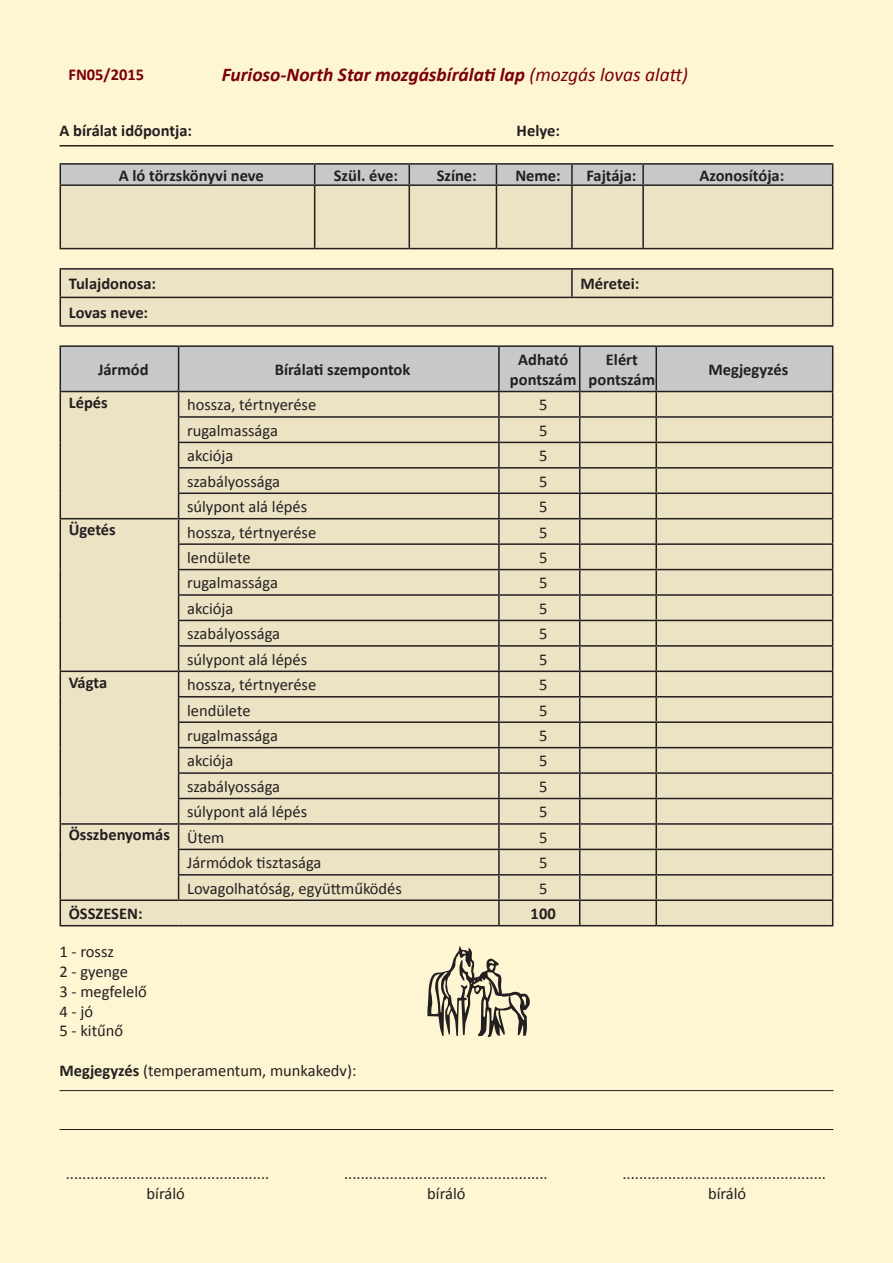
<style>
.page{position:relative;width:893px;height:1263px;background:#fef5d2}
.page>*{position:absolute;margin:0;border:0;box-sizing:border-box;transform-origin:0 0}
.t1{font:italic 700 19.5px "Calibri";color:#79000b}
.t2{font:16.5px/19.8px "Calibri";color:#231f20}
.t3{font:700 16.5px/19.8px "Calibri";color:#231f20;text-align:center}
.t4{font:700 16.5px "Calibri";color:#79000b}
.s1{font-weight:400}
.s2{font-weight:700}
</style>
<div class="page">
<hr style="left:60px;top:145px;width:773px;height:2px;background:#231f20">
<hr style="left:60px;top:1090px;width:773px;height:1px;background:#231f20">
<hr style="left:60px;top:1129px;width:773px;height:1px;background:#231f20">
<div style="left:61px;top:186px;width:771px;height:62px;background:#ece3c4"></div>
<hr style="left:314px;top:186px;width:1px;height:62px;background:#231f20">
<hr style="left:409px;top:186px;width:1px;height:62px;background:#231f20">
<hr style="left:496px;top:186px;width:1px;height:62px;background:#231f20">
<hr style="left:571px;top:186px;width:2px;height:62px;background:#231f20">
<hr style="left:642px;top:186px;width:2px;height:62px;background:#231f20">
<hr style="left:60px;top:186px;width:1px;height:62px;background:#231f20">
<hr style="left:832px;top:186px;width:1px;height:62px;background:#231f20">
<hr style="left:60px;top:248px;width:255px;height:1px;background:#231f20">
<hr style="left:315px;top:248px;width:94px;height:1px;background:#231f20">
<hr style="left:409px;top:248px;width:87px;height:1px;background:#231f20">
<hr style="left:496px;top:248px;width:76px;height:1px;background:#231f20">
<hr style="left:572px;top:248px;width:71px;height:1px;background:#231f20">
<hr style="left:643px;top:248px;width:190px;height:1px;background:#231f20">
<hr style="left:60px;top:163px;width:255px;height:2px;background:#231f20">
<hr style="left:315px;top:163px;width:94px;height:2px;background:#231f20">
<hr style="left:409px;top:163px;width:87px;height:2px;background:#231f20">
<hr style="left:496px;top:163px;width:76px;height:2px;background:#231f20">
<hr style="left:572px;top:163px;width:71px;height:2px;background:#231f20">
<hr style="left:643px;top:163px;width:190px;height:2px;background:#231f20">
<div style="left:60px;top:164px;width:773px;height:20px;background:#c7c8ca"></div>
<hr style="left:60px;top:184px;width:255px;height:2px;background:#231f20">
<hr style="left:315px;top:184px;width:94px;height:2px;background:#231f20">
<hr style="left:409px;top:184px;width:87px;height:2px;background:#231f20">
<hr style="left:496px;top:184px;width:76px;height:2px;background:#231f20">
<hr style="left:572px;top:184px;width:71px;height:2px;background:#231f20">
<hr style="left:643px;top:184px;width:190px;height:2px;background:#231f20">
<hr style="left:60px;top:268px;width:512px;height:2px;background:#231f20">
<hr style="left:572px;top:268px;width:261px;height:2px;background:#231f20">
<div style="left:60px;top:269px;width:773px;height:56px;background:#ece3c4"></div>
<hr style="left:572px;top:297px;width:261px;height:1px;background:#231f20">
<hr style="left:60px;top:325px;width:512px;height:2px;background:#231f20">
<hr style="left:572px;top:325px;width:261px;height:2px;background:#231f20">
<hr style="left:60px;top:925px;width:119px;height:1px;background:#231f20">
<hr style="left:179px;top:925px;width:320px;height:1px;background:#231f20">
<hr style="left:499px;top:925px;width:81px;height:1px;background:#231f20">
<hr style="left:580px;top:925px;width:76px;height:1px;background:#231f20">
<hr style="left:656px;top:925px;width:177px;height:1px;background:#231f20">
<hr style="left:60px;top:345px;width:119px;height:2px;background:#231f20">
<hr style="left:179px;top:345px;width:320px;height:2px;background:#231f20">
<hr style="left:499px;top:345px;width:81px;height:2px;background:#231f20">
<hr style="left:580px;top:345px;width:76px;height:2px;background:#231f20">
<hr style="left:656px;top:345px;width:177px;height:2px;background:#231f20">
<svg style="left:60px;top:346px;width:773px;height:579px;background:#ddd5ba"></svg>
<svg style="left:427px;top:946px;width:103px;height:91px"></svg>
<p class="t4" style="left:68px;top:64px;width:77px">FN05/2015</p>
<p class="t1" style="left:222px;top:62px;width:468px">Furioso-North Star mozgásbírálati lap <span class="s1">(mozgás lovas alatt)</span></p>
<p class="t3" style="left:60px;top:120px;width:134px">A bírálat időpontja:</p>
<p class="t3" style="left:517px;top:120px;width:45px">Helye:</p>
<p class="t3" style="left:119px;top:165px;width:147px">A ló törzskönyvi neve</p>
<p class="t3" style="left:334px;top:165px;width:66px">Szül. éve:</p>
<p class="t3" style="left:437px;top:165px;width:42px">Színe:</p>
<p class="t3" style="left:515px;top:165px;width:47px">Neme:</p>
<p class="t3" style="left:586px;top:165px;width:52px">Fajtája:</p>
<p class="t3" style="left:699px;top:165px;width:86px">Azonosítója:</p>
<p class="t3" style="left:69px;top:274px;width:89px">Tulajdonosa:</p>
<p class="t3" style="left:580px;top:274px;width:61px">Méretei:</p>
<p class="t3" style="left:69px;top:302px;width:81px">Lovas neve:</p>
<p class="t3" style="left:98px;top:360px;width:52px">Jármód</p>
<p class="t3" style="left:275px;top:360px;width:137px">Bírálati szempontok</p>
<p class="t3" style="left:510px;top:350px;width:68px">Adható pontszám</p>
<p class="t3" style="left:589px;top:350px;width:68px">Elért pontszám</p>
<p class="t3" style="left:708px;top:360px;width:81px">Megjegyzés</p>
<p class="t3" style="left:69px;top:393px;width:41px">Lépés</p>
<p class="t2" style="left:187px;top:395px;width:131px">hossza, tértnyerése</p>
<p class="t2" style="left:539px;top:395px;width:10px">5</p>
<p class="t2" style="left:187px;top:420px;width:92px">rugalmassága</p>
<p class="t2" style="left:539px;top:420px;width:10px">5</p>
<p class="t2" style="left:187px;top:446px;width:48px">akciója</p>
<p class="t2" style="left:539px;top:446px;width:10px">5</p>
<p class="t2" style="left:187px;top:471px;width:94px">szabályossága</p>
<p class="t2" style="left:539px;top:471px;width:10px">5</p>
<p class="t2" style="left:187px;top:497px;width:122px">súlypont alá lépés</p>
<p class="t2" style="left:539px;top:497px;width:10px">5</p>
<p class="t3" style="left:69px;top:520px;width:49px">Ügetés</p>
<p class="t2" style="left:187px;top:522px;width:131px">hossza, tértnyerése</p>
<p class="t2" style="left:539px;top:522px;width:10px">5</p>
<p class="t2" style="left:187px;top:548px;width:65px">lendülete</p>
<p class="t2" style="left:539px;top:548px;width:10px">5</p>
<p class="t2" style="left:187px;top:573px;width:92px">rugalmassága</p>
<p class="t2" style="left:539px;top:573px;width:10px">5</p>
<p class="t2" style="left:187px;top:598px;width:48px">akciója</p>
<p class="t2" style="left:539px;top:598px;width:10px">5</p>
<p class="t2" style="left:187px;top:624px;width:94px">szabályossága</p>
<p class="t2" style="left:539px;top:624px;width:10px">5</p>
<p class="t2" style="left:187px;top:649px;width:122px">súlypont alá lépés</p>
<p class="t2" style="left:539px;top:649px;width:10px">5</p>
<p class="t3" style="left:69px;top:672px;width:40px">Vágta</p>
<p class="t2" style="left:187px;top:675px;width:131px">hossza, tértnyerése</p>
<p class="t2" style="left:539px;top:675px;width:10px">5</p>
<p class="t2" style="left:187px;top:700px;width:65px">lendülete</p>
<p class="t2" style="left:539px;top:700px;width:10px">5</p>
<p class="t2" style="left:187px;top:726px;width:92px">rugalmassága</p>
<p class="t2" style="left:539px;top:726px;width:10px">5</p>
<p class="t2" style="left:187px;top:751px;width:48px">akciója</p>
<p class="t2" style="left:539px;top:751px;width:10px">5</p>
<p class="t2" style="left:187px;top:776px;width:94px">szabályossága</p>
<p class="t2" style="left:539px;top:776px;width:10px">5</p>
<p class="t2" style="left:187px;top:802px;width:122px">súlypont alá lépés</p>
<p class="t2" style="left:539px;top:802px;width:10px">5</p>
<p class="t3" style="left:69px;top:825px;width:157px">Összbenyomás <span class="s1">Ütem</span></p>
<p class="t2" style="left:539px;top:827px;width:10px">5</p>
<p class="t2" style="left:187px;top:853px;width:136px">Jármódok tisztasága</p>
<p class="t2" style="left:539px;top:853px;width:10px">5</p>
<p class="t2" style="left:187px;top:878px;width:216px">Lovagolhatóság, együttműködés</p>
<p class="t2" style="left:539px;top:878px;width:10px">5</p>
<p class="t3" style="left:69px;top:904px;width:75px">ÖSSZESEN:</p>
<p class="t3" style="left:531px;top:904px;width:27px">100</p>
<p class="t2" style="left:60px;top:942px;width:89px">1 - rossz<br>2 - gyenge<br>3 - megfelelő<br>4 - jó<br>5 - kitűnő</p>
<p class="t2" style="left:60px;top:1060px;width:298px"><span class="s2">Megjegyzés</span> (temperamentum, munkakedv):</p>
<p class="t2" style="left:66px;top:1164px;width:205px">.................................................</p>
<p class="t2" style="left:344px;top:1164px;width:205px">.................................................</p>
<p class="t2" style="left:622px;top:1164px;width:205px">.................................................</p>
<p class="t2" style="left:147px;top:1183px;width:40px">bíráló</p>
<p class="t2" style="left:427px;top:1183px;width:40px">bíráló</p>
<p class="t2" style="left:708px;top:1183px;width:40px">bíráló</p>
</div>
